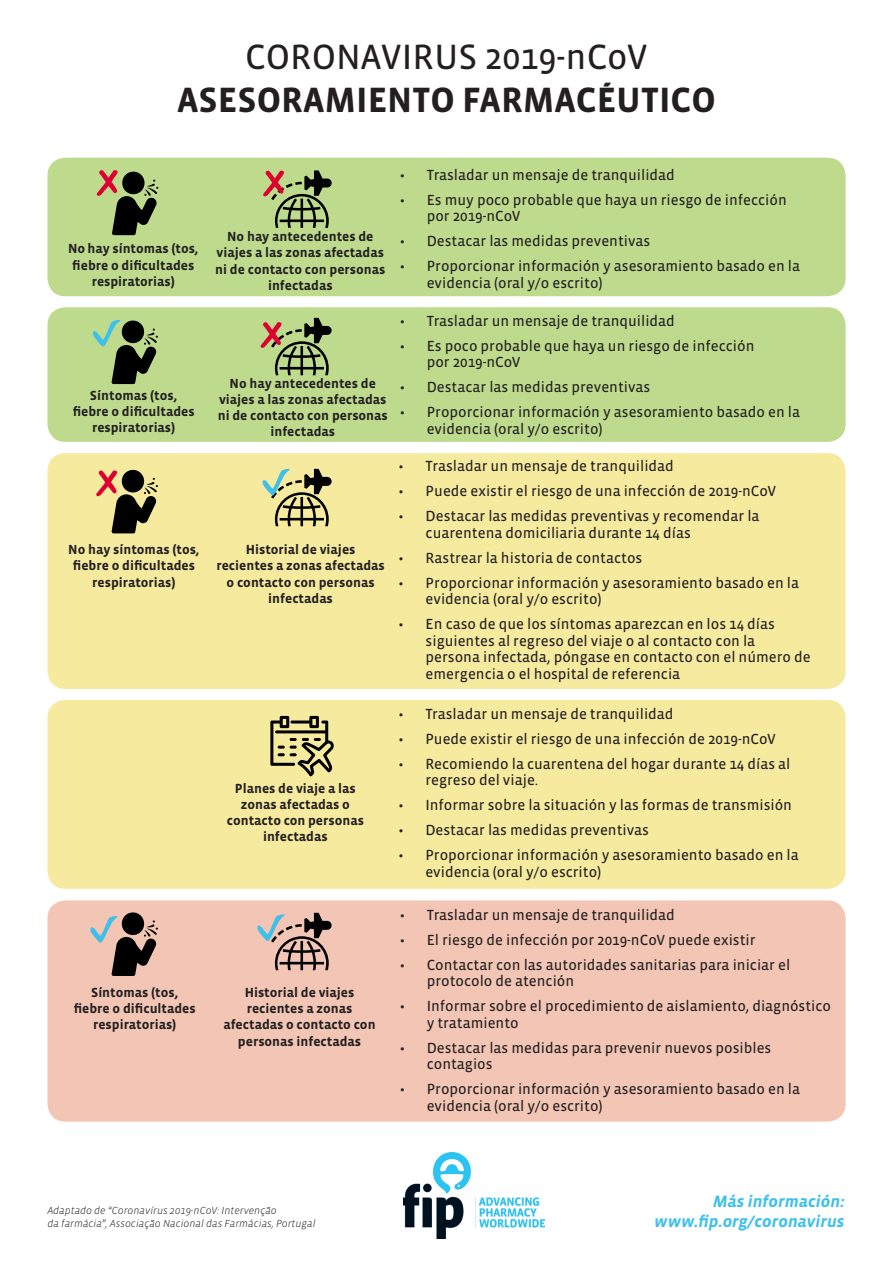
<style>
.page{position:relative;width:893px;height:1263px;background:#fff}
.page>*{position:absolute;margin:0;border:0;box-sizing:border-box;transform-origin:0 0}
.t1{font:700 36px "Vista Sans OT";color:#231f20}
.t2{font:36px "Vista Sans OT";color:#231f20}
.t3{font:italic 700 16.8px/20.1px "Vista Sans OT";color:#3ec0ec;text-align:right}
.t4{font:15px/16.5px "Vista Sans OT";color:#231f20}
.t5{font:700 13.5px/16.2px "Vista Sans OT";color:#231f20;text-align:center}
.t6{font:italic 300 10.5px "Vista Sans OT";color:#231f20}
</style>
<div class="page">
<div style="left:47px;top:158px;width:799px;height:138px;background:#bedb8d;border-radius:18px"></div>
<svg style="left:97px;top:170px;width:61px;height:65px"></svg>
<svg style="left:263px;top:170px;width:69px;height:58px"></svg>
<div style="left:47px;top:307px;width:799px;height:135px;background:#bedb8d;border-radius:18px"></div>
<svg style="left:260px;top:318px;width:72px;height:57px"></svg>
<svg style="left:93px;top:320px;width:65px;height:64px"></svg>
<div style="left:47px;top:900px;width:799px;height:221px;background:#f2c5b4;border-radius:18px"></div>
<svg style="left:90px;top:912px;width:68px;height:64px"></svg>
<svg style="left:257px;top:913px;width:75px;height:57px"></svg>
<div style="left:47px;top:453px;width:799px;height:236px;background:#f5ea9e;border-radius:18px"></div>
<svg style="left:96px;top:470px;width:62px;height:63px"></svg>
<svg style="left:262px;top:468px;width:70px;height:58px"></svg>
<div style="left:47px;top:700px;width:799px;height:189px;background:#f5ea9e;border-radius:18px"></div>
<svg style="left:270px;top:716px;width:64px;height:60px"></svg>
<img style="left:404px;top:1152px;width:141px;height:86px">
<p class="t2" style="left:245px;top:38px;width:404px">CORONAVIRUS 2019-nCoV</p>
<p class="t1" style="left:177px;top:81px;width:540px">ASESORAMIENTO FARMACÉUTICO</p>
<p class="t5" style="left:68px;top:241px;width:132px">No hay síntomas (tos, fiebre o dificultades respiratorias)</p>
<p class="t5" style="left:215px;top:229px;width:172px">No hay antecedentes de viajes a las zonas afectadas ni de contacto con personas infectadas</p>
<p class="t5" style="left:73px;top:388px;width:124px">Síntomas (tos, fiebre o dificultades respiratorias)</p>
<p class="t5" style="left:218px;top:375px;width:172px">No hay antecedentes de viajes a las zonas afectadas ni de contacto con personas infectadas</p>
<p class="t5" style="left:68px;top:542px;width:133px">No hay síntomas (tos, fiebre o dificultades respiratorias)</p>
<p class="t5" style="left:216px;top:542px;width:170px">Historial de viajes recientes a zonas afectadas o contacto con personas infectadas</p>
<p class="t5" style="left:227px;top:780px;width:139px">Planes de viaje a las zonas afectadas o contacto con personas infectadas</p>
<p class="t5" style="left:74px;top:985px;width:124px">Síntomas (tos, fiebre o dificultades respiratorias)</p>
<p class="t5" style="left:223px;top:985px;width:154px">Historial de viajes recientes a zonas afectadas o contacto con personas infectadas</p>
<p class="t4" style="left:400px;top:167px;width:277px">• Trasladar un mensaje de tranquilidad</p>
<p class="t4" style="left:427px;top:192px;width:362px;text-indent:-27px">• Es muy poco probable que haya un riesgo de infección por 2019-nCoV</p>
<p class="t4" style="left:400px;top:233px;width:252px">• Destacar las medidas preventivas</p>
<p class="t4" style="left:427px;top:258px;width:375px;text-indent:-27px">• Proporcionar información y asesoramiento basado en la evidencia (oral y/o escrito)</p>
<p class="t4" style="left:400px;top:313px;width:277px">• Trasladar un mensaje de tranquilidad</p>
<p class="t4" style="left:427px;top:338px;width:329px;text-indent:-27px">• Es poco probable que haya un riesgo de infección por 2019-nCoV</p>
<p class="t4" style="left:400px;top:379px;width:252px">• Destacar las medidas preventivas</p>
<p class="t4" style="left:427px;top:404px;width:375px;text-indent:-27px">• Proporcionar información y asesoramiento basado en la evidencia (oral y/o escrito)</p>
<p class="t4" style="left:399px;top:458px;width:277px">• Trasladar un mensaje de tranquilidad</p>
<p class="t4" style="left:399px;top:483px;width:379px">• Puede existir el riesgo de una infección de 2019-nCoV</p>
<p class="t4" style="left:426px;top:508px;width:335px;text-indent:-27px">• Destacar las medidas preventivas y recomendar la cuarentena domiciliaria durante 14 días</p>
<p class="t4" style="left:399px;top:550px;width:245px">• Rastrear la historia de contactos</p>
<p class="t4" style="left:426px;top:575px;width:375px;text-indent:-27px">• Proporcionar información y asesoramiento basado en la evidencia (oral y/o escrito)</p>
<p class="t4" style="left:426px;top:616px;width:387px;text-indent:-27px">• En caso de que los síntomas aparezcan en los 14 días siguientes al regreso del viaje o al contacto con la persona infectada, póngase en contacto con el número de emergencia o el hospital de referencia</p>
<p class="t4" style="left:398px;top:706px;width:277px">• Trasladar un mensaje de tranquilidad</p>
<p class="t4" style="left:398px;top:731px;width:379px">• Puede existir el riesgo de una infección de 2019-nCoV</p>
<p class="t4" style="left:425px;top:756px;width:367px;text-indent:-27px">• Recomiendo la cuarentena del hogar durante 14 días al regreso del viaje.</p>
<p class="t4" style="left:398px;top:797px;width:395px">• Informar sobre la situación y las formas de transmisión</p>
<p class="t4" style="left:398px;top:822px;width:252px">• Destacar las medidas preventivas</p>
<p class="t4" style="left:425px;top:847px;width:375px;text-indent:-27px">• Proporcionar información y asesoramiento basado en la evidencia (oral y/o escrito)</p>
<p class="t4" style="left:400px;top:907px;width:277px">• Trasladar un mensaje de tranquilidad</p>
<p class="t4" style="left:400px;top:932px;width:357px">• El riesgo de infección por 2019-nCoV puede existir</p>
<p class="t4" style="left:427px;top:957px;width:365px;text-indent:-27px">• Contactar con las autoridades sanitarias para iniciar el protocolo de atención</p>
<p class="t4" style="left:427px;top:998px;width:406px;text-indent:-27px">• Informar sobre el procedimiento de aislamiento, diagnóstico y tratamiento</p>
<p class="t4" style="left:427px;top:1040px;width:346px;text-indent:-27px">• Destacar las medidas para prevenir nuevos posibles contagios</p>
<p class="t4" style="left:427px;top:1081px;width:375px;text-indent:-27px">• Proporcionar información y asesoramiento basado en la evidencia (oral y/o escrito)</p>
<p class="t6" style="left:47px;top:1205px;width:231px">Adaptado de “Coronavírus 2019-nCoV: Intervenção</p>
<p class="t6" style="left:47px;top:1218px;width:270px">da farmácia”, Associação Nacional das Farmácias, Portugal</p>
<p class="t3" style="left:654px;top:1192px;width:192px">Más información: www.fip.org/coronavirus</p>
</div>
